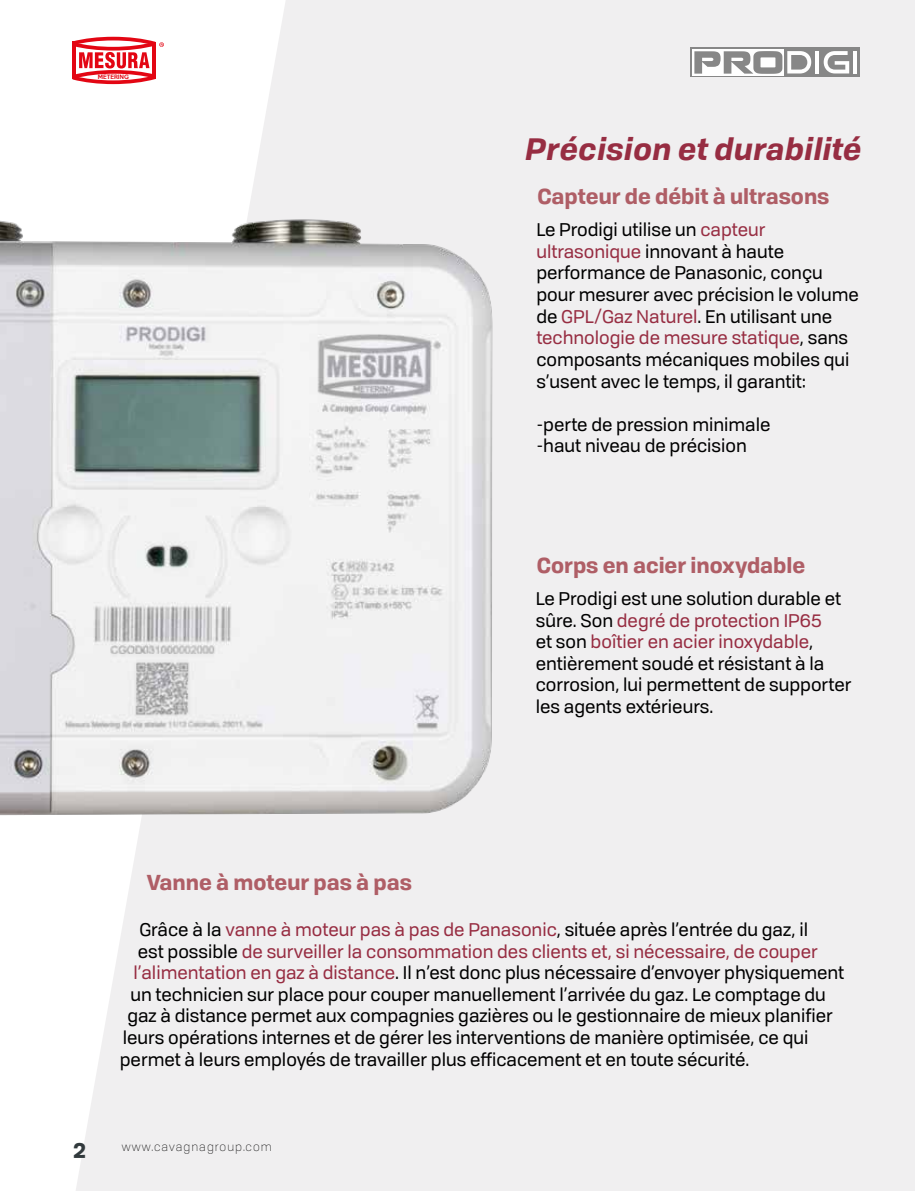
<style>
.page{position:relative;width:915px;height:1191px;background:#fff}
.page>*{position:absolute;margin:0;border:0;box-sizing:border-box;transform-origin:0 0}
.t1{font:italic 700 30px "Tofino Pro Personal";color:#972d42}
.t2{font:700 21px "Tofino Pro Personal";color:#af5e66}
.t3{font:700 21px "Tofino Pro Personal";color:#323a3d}
.t4{font:18px/21.6px "Tofino Pro Personal";color:#000}
.t5{font:18px "Tofino Pro Personal";color:#972d42}
.t6{font:300 12px "Tofino Pro Personal";letter-spacing:.085em;color:#000}
.t7{font:500 5.55px "Keep Calm";color:#e30613}
.s1{color:#972d42}
.s2{color:#000}
</style>
<div class="page">
<div style="left:76px;top:0;width:838px;height:1191px;background:#f0eff0"></div>
<svg style="left:72px;top:37px;width:92px;height:47px"></svg>
<div style="left:690px;top:48px;width:169px;height:29px;background:#878787"></div>
<div style="left:692px;top:49px;width:92px;height:27px;background:#fff"></div>
<svg style="left:694px;top:51px;width:117px;height:23px"></svg>
<svg style="left:815px;top:51px;width:3px;height:22px"></svg>
<svg style="left:823px;top:51px;width:25px;height:22px"></svg>
<hr style="left:853px;top:51px;width:4px;height:22px;background:#fff">
<img style="left:0;top:187px;width:536px;height:655px">
<p class="t7" style="left:98px;top:72px;width:32px">METERING</p>
<h1 class="t1" style="left:525px;top:124px;width:338px">Précision et durabilité</h1>
<p class="t2" style="left:537px;top:179px;width:293px">Capteur de débit à ultrasons</p>
<p class="t4" style="left:536px;top:218px;width:324px">Le Prodigi utilise un <span class="s1">capteur ultrasonique</span> innovant à haute performance de Panasonic, conçu pour mesurer avec précision le volume de <span class="s1">GPL/Gaz Naturel</span>. En utilisant une <span class="s1">technologie de mesure statique</span>, sans composants mécaniques mobiles qui s’usent avec le temps, il garantit:</p>
<p class="t4" style="left:536px;top:412px;width:235px">-perte de pression minimale -haut niveau de précision</p>
<p class="t2" style="left:536px;top:548px;width:270px">Corps en acier inoxydable</p>
<p class="t4" style="left:535px;top:586px;width:317px">Le Prodigi est une solution durable et sûre. Son <span class="s1">degré de protection IP65<br></span>et son <span class="s1">boîtier en acier inoxydable</span>, entièrement soudé et résistant à la corrosion, lui permettent de supporter les agents extérieurs.</p>
<p class="t3" style="left:74px;top:1133px;width:14px">2</p>
<p class="t2" style="left:147px;top:865px;width:267px">Vanne à moteur pas à pas</p>
<p class="t4" style="left:139px;top:917px;width:670px">Grâce à la <span class="s1">vanne à moteur pas à pas de Panasonic</span>, située après l’entrée du gaz, il</p>
<p class="t5" style="left:138px;top:937px;width:681px"><span class="s2">est possible</span> de surveiller la consommation des clients et, si nécessaire, de couper</p>
<p class="t4" style="left:133px;top:960px;width:712px"><span class="s1">l’alimentation en gaz à distance</span>. Il n’est donc plus nécessaire d’envoyer physiquement</p>
<p class="t4" style="left:130px;top:982px;width:696px">un technicien sur place pour couper manuellement l’arrivée du gaz. Le comptage du</p>
<p class="t4" style="left:127px;top:1004px;width:706px">gaz à distance permet aux compagnies gazières ou le gestionnaire de mieux planifier</p>
<p class="t4" style="left:123px;top:1025px;width:687px">leurs opérations internes et de gérer les interventions de manière optimisée, ce qui</p>
<p class="t4" style="left:120px;top:1047px;width:631px">permet à leurs employés de travailler plus efficacement et en toute sécurité.</p>
<p class="t6" style="left:122px;top:1138px;width:151px">www.cavagnagroup.com</p>
</div>
